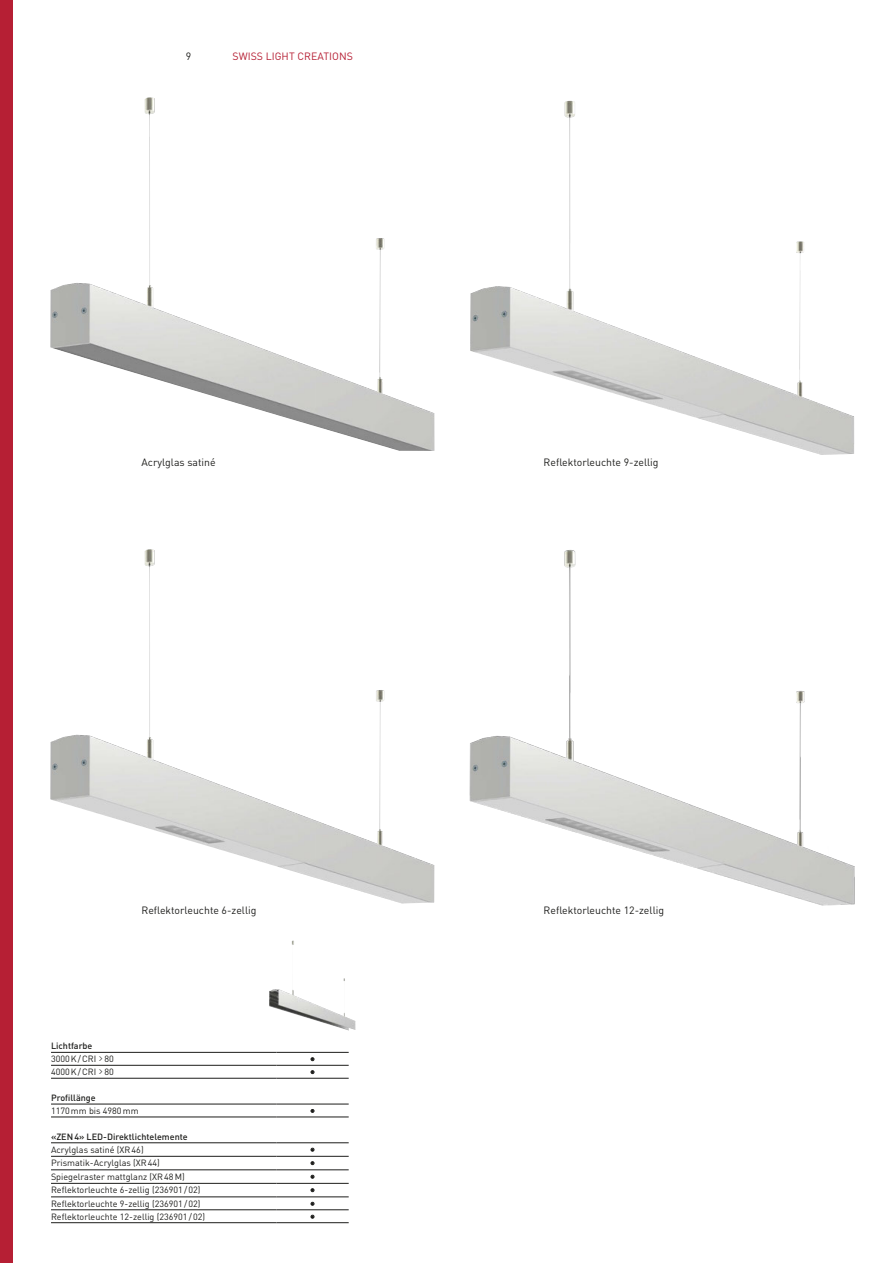
<style>
.page{position:relative;width:893px;height:1263px;background:#fff}
.page>*{position:absolute;margin:0;border:0;box-sizing:border-box;transform-origin:0 0}
.Legende{font:10.5px "DIN";color:#1d1d1b}
.t1{font:10.5px "DIN";letter-spacing:.005em;color:#b61f34}
.t2{font:9px "DIN";color:#1d1d1b}
.t3{font:500 9px "DIN";color:#1d1d1b}
.s1{font-family:"TSTAR"}
</style>
<div class="page">
<div style="left:0;top:0;width:13px;height:1263px;background:#b61f34"></div>
<hr style="left:51px;top:1052px;width:225px;height:1px;background:#1d1d1b">
<hr style="left:276px;top:1052px;width:73px;height:1px;background:#1d1d1b">
<hr style="left:51px;top:1065px;width:225px;height:1px;background:#1d1d1b">
<hr style="left:276px;top:1065px;width:73px;height:1px;background:#1d1d1b">
<hr style="left:51px;top:1078px;width:225px;height:1px;background:#1d1d1b">
<hr style="left:276px;top:1078px;width:73px;height:1px;background:#1d1d1b">
<hr style="left:51px;top:1209px;width:225px;height:1px;background:#1d1d1b">
<hr style="left:276px;top:1209px;width:73px;height:1px;background:#1d1d1b">
<hr style="left:51px;top:1222px;width:225px;height:1px;background:#1d1d1b">
<hr style="left:276px;top:1222px;width:73px;height:1px;background:#1d1d1b">
<hr style="left:51px;top:1142px;width:225px;height:1px;background:#1d1d1b">
<hr style="left:276px;top:1142px;width:73px;height:1px;background:#1d1d1b">
<hr style="left:51px;top:1156px;width:225px;height:1px;background:#1d1d1b">
<hr style="left:276px;top:1156px;width:73px;height:1px;background:#1d1d1b">
<hr style="left:51px;top:1169px;width:225px;height:1px;background:#1d1d1b">
<hr style="left:276px;top:1169px;width:73px;height:1px;background:#1d1d1b">
<hr style="left:51px;top:1183px;width:225px;height:1px;background:#1d1d1b">
<hr style="left:276px;top:1183px;width:73px;height:1px;background:#1d1d1b">
<hr style="left:51px;top:1196px;width:225px;height:1px;background:#1d1d1b">
<hr style="left:276px;top:1196px;width:73px;height:1px;background:#1d1d1b">
<hr style="left:51px;top:1104px;width:225px;height:1px;background:#1d1d1b">
<hr style="left:276px;top:1104px;width:73px;height:1px;background:#1d1d1b">
<hr style="left:51px;top:1117px;width:225px;height:1px;background:#1d1d1b">
<hr style="left:276px;top:1117px;width:73px;height:1px;background:#1d1d1b">
<img style="left:269px;top:941px;width:86px;height:89px">
<img style="left:469px;top:550px;width:386px;height:356px">
<img style="left:470px;top:101px;width:384px;height:354px">
<img style="left:50px;top:549px;width:384px;height:354px">
<img style="left:50px;top:97px;width:384px;height:354px">
<p class="Legende" style="left:186px;top:49px;width:7px">9</p>
<p class="t1" style="left:232px;top:49px;width:122px">SWISS LIGHT CREATIONS</p>
<p class="Legende" style="left:141px;top:455px;width:76px">Acrylglas satiné</p>
<p class="Legende" style="left:141px;top:903px;width:117px">Reflektorleuchte 6-zellig</p>
<p class="t3" style="left:51px;top:1040px;width:43px">Lichtfarbe</p>
<p class="t2" style="left:51px;top:1053px;width:64px">3000K/CRI <span class="s1">&gt;</span>80</p>
<p class="t2" style="left:310px;top:1053px;width:6px">•</p>
<p class="t2" style="left:51px;top:1066px;width:64px">4000K/CRI <span class="s1">&gt;</span>80</p>
<p class="t2" style="left:310px;top:1066px;width:6px">•</p>
<p class="t3" style="left:51px;top:1092px;width:46px">Profillänge</p>
<p class="t2" style="left:51px;top:1105px;width:89px">1170mm bis 4980mm</p>
<p class="t2" style="left:310px;top:1105px;width:6px">•</p>
<p class="t3" style="left:51px;top:1131px;width:138px">«ZEN4» LED-Direktlichtelemente</p>
<p class="t2" style="left:51px;top:1144px;width:94px">Acrylglas satiné (XR46)</p>
<p class="t2" style="left:310px;top:1144px;width:6px">•</p>
<p class="t2" style="left:51px;top:1157px;width:110px">Prismatik-Acrylglas (XR44)</p>
<p class="t2" style="left:310px;top:1157px;width:6px">•</p>
<p class="t2" style="left:51px;top:1171px;width:135px">Spiegelraster mattglanz (XR48M)</p>
<p class="t2" style="left:310px;top:1171px;width:6px">•</p>
<p class="t2" style="left:51px;top:1184px;width:151px">Reflektorleuchte 6-zellig (236901/02)</p>
<p class="t2" style="left:310px;top:1184px;width:6px">•</p>
<p class="t2" style="left:51px;top:1198px;width:151px">Reflektorleuchte 9-zellig (236901/02)</p>
<p class="t2" style="left:310px;top:1198px;width:6px">•</p>
<p class="t2" style="left:51px;top:1211px;width:156px">Reflektorleuchte 12-zellig (236901/02)</p>
<p class="t2" style="left:310px;top:1211px;width:6px">•</p>
<p class="Legende" style="left:544px;top:455px;width:117px">Reflektorleuchte 9-zellig</p>
<p class="Legende" style="left:544px;top:903px;width:122px">Reflektorleuchte 12-zellig</p>
</div>
